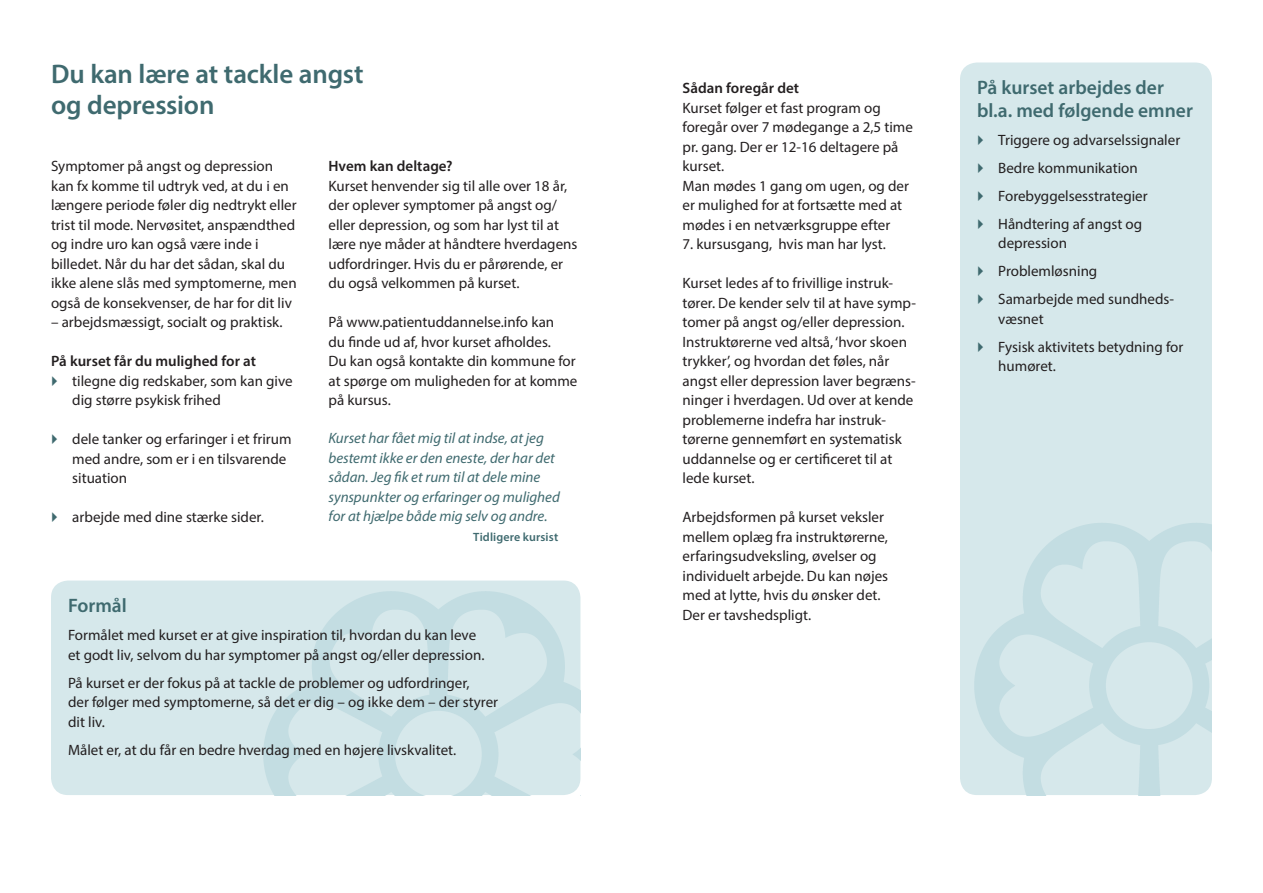
<style>
.page{position:relative;width:1263px;height:893px;background:#fff}
.page>*{position:absolute;margin:0;border:0;box-sizing:border-box;transform-origin:0 0}
.Rubrik18{font:600 27px/31.5px "Myriad Pro";letter-spacing:-.005em;color:#3f6a6f}
.Rubrik13{font:600 19.5px/22.5px "Myriad Pro";color:#3f6a6f}
.Regular10_register{font:15px/19.5px "Myriad Pro";color:#231f20}
.RegularBoks{font:15px/19.5px "Myriad Pro";color:#231f20}
.Rubrik18-2{font:italic 15px/19.5px "Myriad Pro";color:#3f6a6f}
.Rubrik10{font:600 15px "Myriad Pro";color:#231f20}
.Rubrik18-3{font:600 12px "Myriad Pro";letter-spacing:.01em;color:#3f6a6f}
.s1{font-family:"Ding Two";font-size:13.5px;color:#3f6a6f}
</style>
<div class="page">
<div style="left:51px;top:581px;width:529px;height:214px;background:#d6e8eb;border-radius:17px"></div>
<div style="left:960px;top:63px;width:252px;height:732px;background:#d6e8eb;border-radius:17px"></div>
<img style="left:971px;top:523px;width:241px;height:272px">
<img style="left:263px;top:581px;width:317px;height:214px">
<p class="Rubrik18" style="left:51px;top:57px;width:314px">Du kan lære at tackle angst og depression</p>
<p class="Regular10_register" style="left:51px;top:156px;width:247px">Symptomer på angst og depression kan fx komme til udtryk ved, at du i en længere periode føler dig nedtrykt eller trist til mode. Nervøsitet, anspændthed og indre uro kan også være inde i billedet. Når du har det sådan, skal du ikke alene slås med symptomerne, men også de konsekvenser, de har for dit liv</p>
<p class="Regular10_register" style="left:51px;top:312px;width:233px">– arbejdsmæssigt, socialt og praktisk.</p>
<p class="Rubrik10" style="left:51px;top:351px;width:207px">På kurset får du mulighed for at</p>
<p class="Regular10_register" style="left:72px;top:370px;width:222px;text-indent:-21px"><span class="s1">„</span> tilegne dig redskaber, som kan give dig større psykisk frihed</p>
<p class="Regular10_register" style="left:72px;top:429px;width:221px;text-indent:-21px"><span class="s1">„</span> dele tanker og erfaringer i et frirum med andre, som er i en tilsvarende situation</p>
<p class="Regular10_register" style="left:51px;top:507px;width:214px"><span class="s1">„</span> arbejde med dine stærke sider.</p>
<p class="Rubrik10" style="left:328px;top:156px;width:126px">Hvem kan deltage?</p>
<p class="Regular10_register" style="left:328px;top:175px;width:250px">Kurset henvender sig til alle over 18 år, der oplever symptomer på angst og/ eller depression, og som har lyst til at lære nye måder at håndtere hverdagens udfordringer. Hvis du er pårørende, er du også velkommen på kurset.</p>
<p class="Regular10_register" style="left:328px;top:312px;width:250px">På www.patientuddannelse.info kan<br>du finde ud af, hvor kurset afholdes.<br>Du kan også kontakte din kommune for at spørge om muligheden for at komme på kursus.</p>
<p class="Rubrik18-2" style="left:328px;top:428px;width:233px">Kurset har fået mig til at indse, at jeg bestemt ikke er den eneste, der har det sådan. Jeg fik et rum til at dele mine synspunkter og erfaringer og mulighed for at hjælpe både mig selv og andre.</p>
<p class="Rubrik18-3" style="left:473px;top:529px;width:86px">Tidligere kursist</p>
<p class="Rubrik13" style="left:68px;top:594px;width:60px">Formål</p>
<p class="RegularBoks" style="left:68px;top:625px;width:418px">Formålet med kurset er at give inspiration til, hvordan du kan leve et godt liv, selvom du har symptomer på angst og/eller depression.</p>
<p class="RegularBoks" style="left:68px;top:673px;width:432px">På kurset er der fokus på at tackle de problemer og udfordringer,<br>der følger med symptomerne, så det er dig – og ikke dem – der styrer dit liv.</p>
<p class="RegularBoks" style="left:68px;top:740px;width:390px">Målet er, at du får en bedre hverdag med en højere livskvalitet.</p>
<p class="Rubrik10" style="left:682px;top:78px;width:118px">Sådan foregår det</p>
<p class="Regular10_register" style="left:682px;top:97px;width:232px">Kurset følger et fast program og foregår over 7 mødegange a 2,5 time pr. gang. Der er 12-16 deltagere på kurset.<br>Man mødes 1 gang om ugen, og der er mulighed for at fortsætte med at mødes i en netværksgruppe efter</p>
<p class="Regular10_register" style="left:682px;top:234px;width:205px">7. kursusgang, hvis man har lyst.</p>
<p class="Regular10_register" style="left:682px;top:273px;width:235px">Kurset ledes af to frivillige instruk&shy;tører. De kender selv til at have symp&shy;tomer på angst og/eller depression.<br>Instruktørerne ved altså, ‘hvor skoen trykker’, og hvordan det føles, når angst eller depression laver begræns&shy;ninger i hverdagen. Ud over at kende problemerne indefra har instruk&shy;tørerne gennemført en systematisk uddannelse og er certificeret til at lede kurset.</p>
<p class="Regular10_register" style="left:682px;top:507px;width:207px">Arbejdsformen på kurset veksler mellem oplæg fra instruktørerne, erfaringsudveksling, øvelser og individuelt arbejde. Du kan nøjes med at lytte, hvis du ønsker det.<br>Der er tavshedspligt.</p>
<p class="Rubrik13" style="left:977px;top:76px;width:217px">På kurset arbejdes der bl.a. med følgende emner</p>
<p class="Regular10_register" style="left:977px;top:130px;width:205px"><span class="s1">„</span> Triggere og advarselssignaler</p>
<p class="Regular10_register" style="left:977px;top:158px;width:162px"><span class="s1">„</span> Bedre kommunikation</p>
<p class="Regular10_register" style="left:977px;top:186px;width:172px"><span class="s1">„</span> Forebyggelsesstrategier</p>
<p class="Regular10_register" style="left:998px;top:214px;width:145px;text-indent:-21px"><span class="s1">„</span> Håndtering af angst og depression</p>
<p class="Regular10_register" style="left:977px;top:261px;width:122px"><span class="s1">„</span> Problemløsning</p>
<p class="Regular10_register" style="left:998px;top:289px;width:177px;text-indent:-21px"><span class="s1">„</span> Samarbejde med sundheds&shy;væsnet</p>
<p class="Regular10_register" style="left:998px;top:337px;width:187px;text-indent:-21px"><span class="s1">„</span> Fysisk aktivitets betydning for humøret.</p>
</div>
